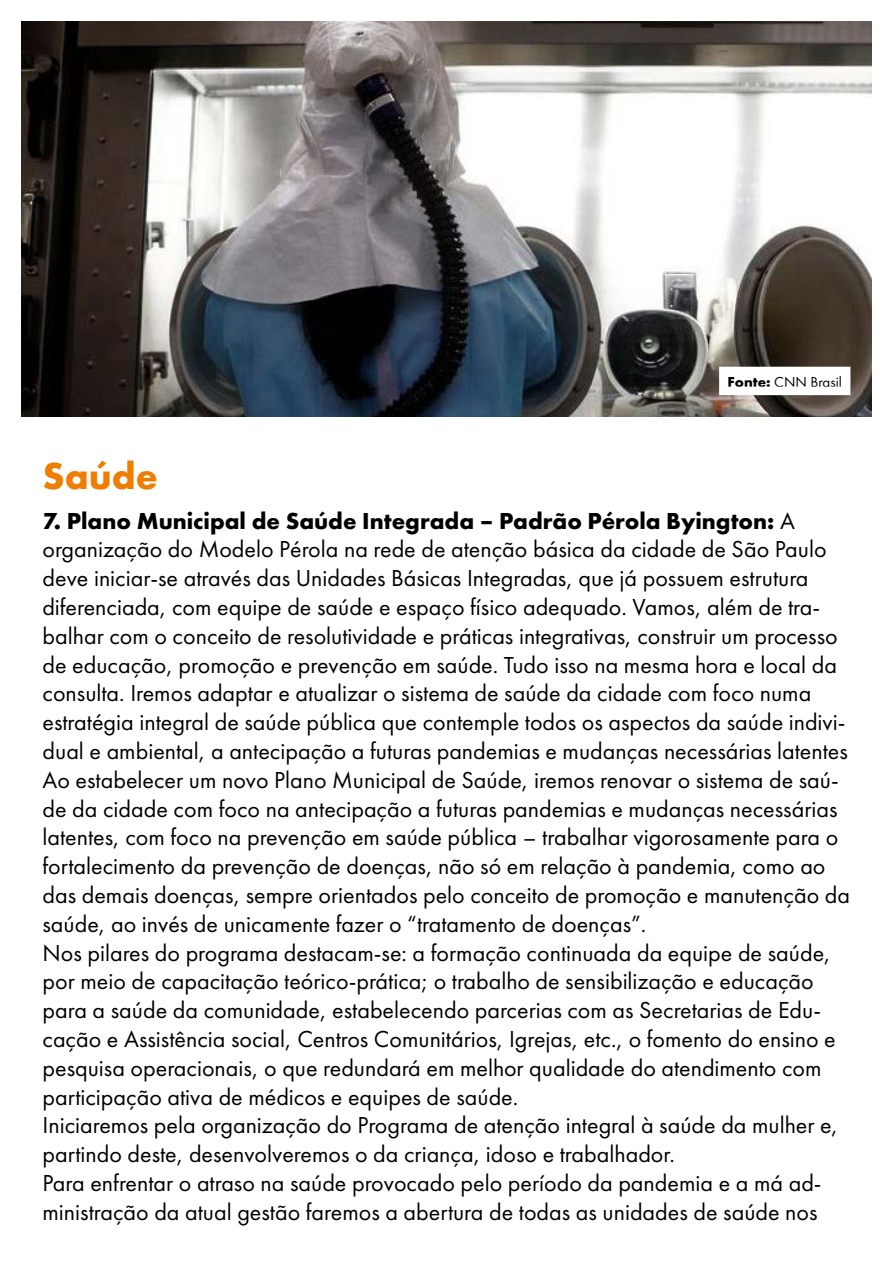
<style>
.page{position:relative;width:893px;height:1263px;background:#fff}
.page>*{position:absolute;margin:0;border:0;box-sizing:border-box;transform-origin:0 0}
.t1{font:700 39px "Futura PT";color:#ef7d00}
.t2{font:24px/28.8px "Futura PT";color:#000}
.t3{font:15px "Futura PT";color:#000}
.s1{font-weight:700}
</style>
<div class="page">
<img style="left:21px;top:21px;width:851px;height:395px">
<div style="left:723px;top:371px;width:123px;height:20px;background:#fff"></div>
<h1 class="t1" style="left:43px;top:451px;width:117px">Saúde</h1>
<p class="t3" style="left:728px;top:373px;width:116px"><span class="s1">Fonte:</span> CNN Brasil</p>
<p class="t2" style="left:43px;top:506px;width:809px"><span class="s1">7. Plano Municipal de Saúde Integrada – Padrão Pérola Byington:</span> A organização do Modelo Pérola na rede de atenção básica da cidade de São Paulo deve iniciar-se através das Unidades Básicas Integradas, que já possuem estrutura diferenciada, com equipe de saúde e espaço físico adequado. Vamos, além de tra&shy;balhar com o conceito de resolutividade e práticas integrativas, construir um processo de educação, promoção e prevenção em saúde. Tudo isso na mesma hora e local da consulta. Iremos adaptar e atualizar o sistema de saúde da cidade com foco numa estratégia integral de saúde pública que contemple todos os aspectos da saúde indivi&shy;dual e ambiental, a antecipação a futuras pandemias e mudanças necessárias latentes Ao estabelecer um novo Plano Municipal de Saúde, iremos renovar o sistema de saú&shy;de da cidade com foco na antecipação a futuras pandemias e mudanças necessárias latentes, com foco na prevenção em saúde pública – trabalhar vigorosamente para o fortalecimento da prevenção de doenças, não só em relação à pandemia, como ao das demais doenças, sempre orientados pelo conceito de promoção e manutenção da saúde, ao invés de unicamente fazer o “tratamento de doenças”.<br>Nos pilares do programa destacam-se: a formação continuada da equipe de saúde, por meio de capacitação teórico-prática; o trabalho de sensibilização e educação para a saúde da comunidade, estabelecendo parcerias com as Secretarias de Edu&shy;cação e Assistência social, Centros Comunitários, Igrejas, etc., o fomento do ensino e pesquisa operacionais, o que redundará em melhor qualidade do atendimento com participação ativa de médicos e equipes de saúde.<br>Iniciaremos pela organização do Programa de atenção integral à saúde da mulher e, partindo deste, desenvolveremos o da criança, idoso e trabalhador.<br>Para enfrentar o atraso na saúde provocado pelo período da pandemia e a má ad&shy;ministração da atual gestão faremos a abertura de todas as unidades de saúde nos</p>
</div>
